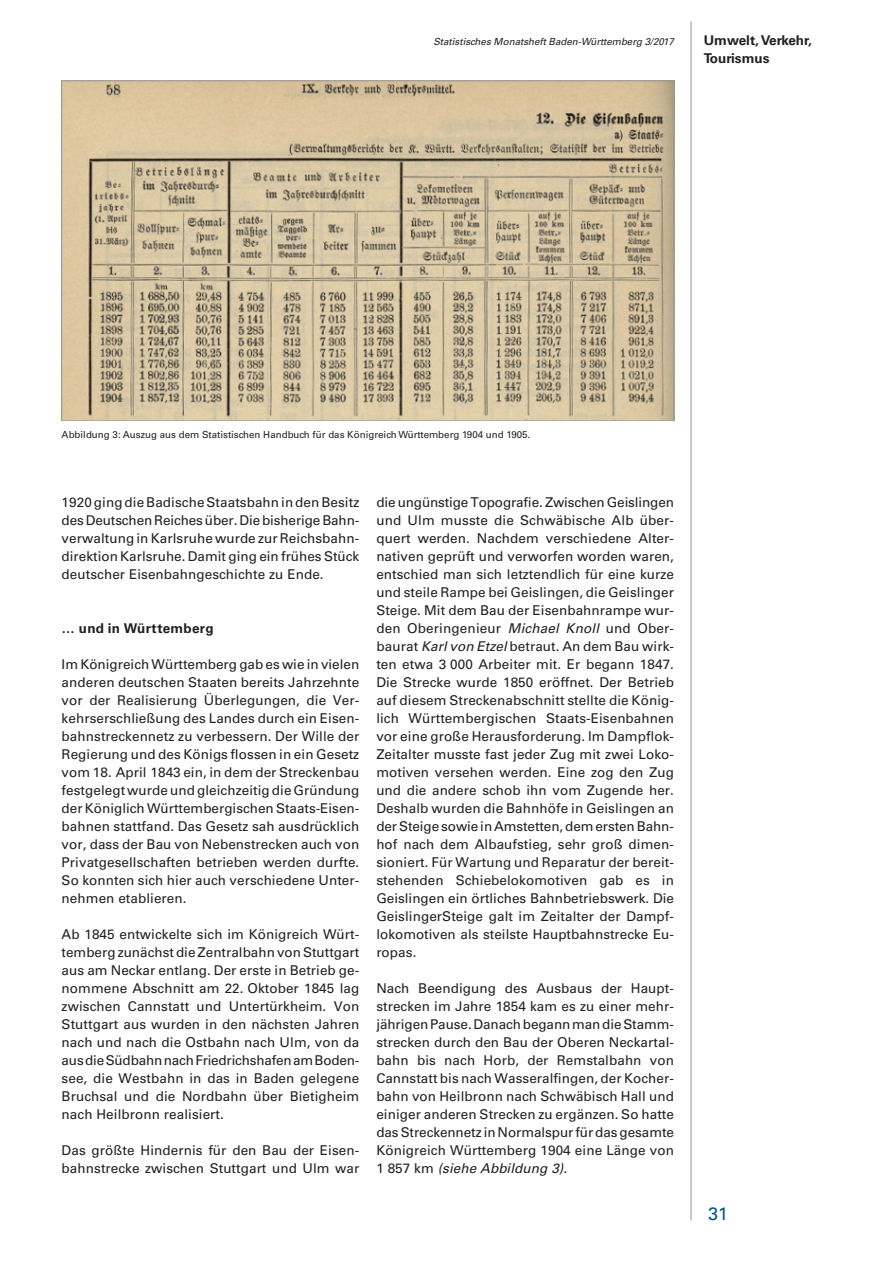
<style>
.page{position:relative;width:893px;height:1263px;background:#fff}
.page>*{position:absolute;margin:0;border:0;box-sizing:border-box;transform-origin:0 0}
.t1{font:18px "Univers";color:#01548a}
.t2{font:13.5px/18px "Univers";letter-spacing:.005em;color:#231f20;text-align:justify}
.t3{font:700 13.5px/18px "Univers";color:#231f20}
.t4{font:700 13.5px "Univers";letter-spacing:.02em;color:#231f20}
.t5{font:9.75px "Univers";color:#231f20}
.t6{font:italic 9.75px "Univers";color:#231f20}
.s1{font-style:italic}
</style>
<div class="page">
<hr style="left:691px;top:21px;width:1px;height:1199px;background:#939598">
<img style="left:63px;top:82px;width:609px;height:337px">
<p class="t6" style="left:433px;top:35px;width:242px">Statistisches Monatsheft Baden-Württemberg 3/2017</p>
<p class="t3" style="left:704px;top:31px;width:110px">Umwelt, Verkehr,<br>Tourismus</p>
<p class="t5" style="left:62px;top:429px;width:470px">Abbildung 3: Auszug aus dem Statistischen Handbuch für das Königreich Württemberg 1904 und 1905.</p>
<p class="t2" style="left:62px;top:493px;width:299px">1920 ging die Badische Staatsbahn in den Besitz des Deutschen Reiches über. Die bisherige Bahn&shy;verwaltung in Karlsruhe wurde zur Reichsbahn&shy;direktion Karlsruhe. Damit ging ein frühes Stück deutscher Eisenbahngeschichte zu Ende.</p>
<p class="t4" style="left:62px;top:620px;width:153px">… und in Württemberg</p>
<p class="t2" style="left:62px;top:655px;width:299px">Im Königreich Württemberg gab es wie in vielen anderen deutschen Staaten bereits Jahrzehnte vor der Realisierung Überlegungen, die Ver&shy;kehrserschließung des Landes durch ein Eisen&shy;bahnstreckennetz zu verbessern. Der Wille der Regierung und des Königs flossen in ein Gesetz vom 18. April 1843 ein, in dem der Streckenbau festgelegt wurde und gleichzeitig die Gründung der Königlich Württembergischen Staats-Eisen&shy;bahnen stattfand. Das Gesetz sah ausdrücklich vor, dass der Bau von Nebenstrecken auch von Privatgesellschaften betrieben werden durfte.<br>So konnten sich hier auch verschiedene Unter&shy;nehmen etablieren.</p>
<p class="t2" style="left:62px;top:925px;width:299px">Ab 1845 entwickelte sich im Königreich Würt&shy;temberg zunächst die Zentralbahn von Stuttgart aus am Neckar entlang. Der erste in Betrieb ge&shy;nommene Abschnitt am 22. Oktober 1845 lag zwischen Cannstatt und Untertürkheim. Von Stuttgart aus wurden in den nächsten Jahren nach und nach die Ostbahn nach Ulm, von da aus die Südbahn nach Friedrichshafen am Boden&shy;see, die Westbahn in das in Baden gelegene Bruchsal und die Nordbahn über Bietigheim nach Heilbronn realisiert.</p>
<p class="t2" style="left:62px;top:1141px;width:299px">Das größte Hindernis für den Bau der Eisen&shy;bahnstrecke zwischen Stuttgart und Ulm war</p>
<p class="t2" style="left:376px;top:493px;width:299px">die ungünstige Topografie. Zwischen Geislingen und Ulm musste die Schwäbische Alb über&shy;quert werden. Nachdem verschiedene Alter&shy;nativen geprüft und verworfen worden waren, entschied man sich letztendlich für eine kurze und steile Rampe bei Geislingen, die Geislinger Steige. Mit dem Bau der Eisenbahnrampe wur&shy;den Oberingenieur <span class="s1">Michael Knoll</span> und Ober&shy;baurat <span class="s1">Karl von Etzel</span> betraut. An dem Bau wirk&shy;ten etwa 3 000 Arbeiter mit. Er begann 1847.<br>Die Strecke wurde 1850 eröffnet. Der Betrieb auf diesem Streckenabschnitt stellte die König&shy;lich Württembergischen Staats-Eisenbahnen vor eine große Herausforderung. Im Dampflok-Zeitalter musste fast jeder Zug mit zwei Loko&shy;motiven versehen werden. Eine zog den Zug und die andere schob ihn vom Zugende her.<br>Deshalb wurden die Bahnhöfe in Geislingen an der Steige sowie in Amstetten, dem ersten Bahn&shy;hof nach dem Albaufstieg, sehr groß dimen&shy;sioniert. Für Wartung und Reparatur der bereit&shy;stehenden Schiebelokomotiven gab es in Geislingen ein örtliches Bahnbetriebswerk. Die GeislingerSteige galt im Zeitalter der Dampf&shy;lokomotiven als steilste Hauptbahnstrecke Eu&shy;ropas.</p>
<p class="t2" style="left:376px;top:979px;width:299px">Nach Beendigung des Ausbaus der Haupt&shy;strecken im Jahre 1854 kam es zu einer mehr&shy;jährigen Pause. Danach begann man die Stamm&shy;strecken durch den Bau der Oberen Neckartal&shy;bahn bis nach Horb, der Remstalbahn von Cannstatt bis nach Wasseralfingen, der Kocher&shy;bahn von Heilbronn nach Schwäbisch Hall und einiger anderen Strecken zu ergänzen. So hatte das Streckennetz in Normalspur für das gesamte Königreich Württemberg 1904 eine Länge von 1 857 km <span class="s1">(siehe Abbildung 3).</span></p>
<h1 class="t1" style="left:708px;top:1203px;width:22px">31</h1>
</div>
